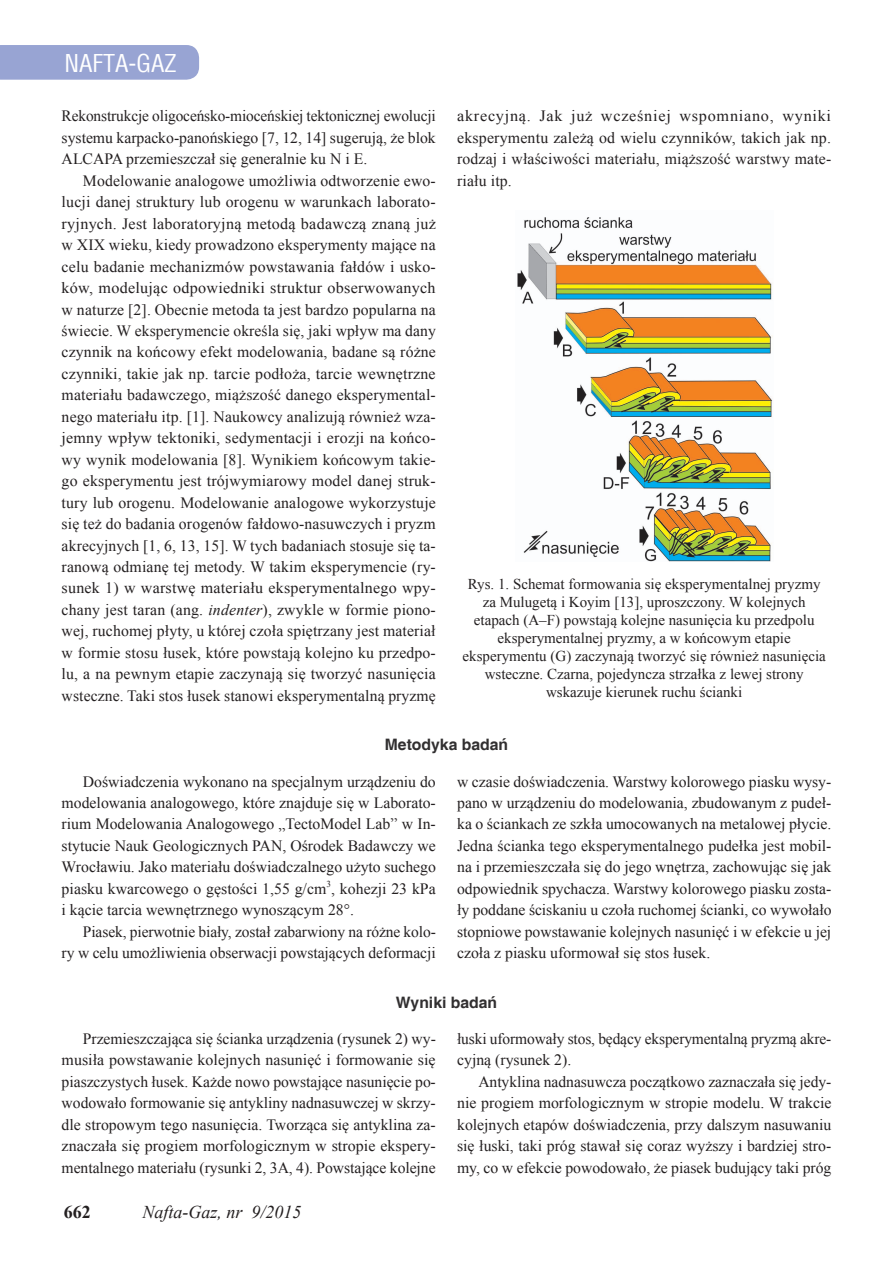
<style>
.page{position:relative;width:893px;height:1263px;background:#fff}
.page>*{position:absolute;margin:0;border:0;box-sizing:border-box;transform-origin:0 0}
.t1{font:24px "Switzerland Condensed";color:#fff}
.t2{font:italic 18px "Times New Roman";color:#231f20}
.t3{font:700 18px "Times New Roman";color:#231f20}
.t4{font:15.75px/21.5px "Times New Roman";color:#231f20;text-align:justify}
.t5{font:700 15.75px "Helvetica";color:#312f30}
.t6{font:15px/18px "Times New Roman";color:#231f20;text-align:center}
.s1{font-style:italic}
</style>
<div class="page">
<div style="left:0;top:45px;width:199px;height:35px;background:#98a4d3"></div>
<img style="left:517px;top:217px;width:256px;height:345px">
<h1 class="t1" style="left:64px;top:49px;width:114px">NAFTA-GAZ</h1>
<p class="t4" style="left:62px;top:105px;width:376px">Rekonstrukcje oligoceńsko-mioceńskiej tektonicznej ewolucji systemu karpacko-panońskiego [7, 12, 14] sugerują, że blok ALCAPA przemieszczał się generalnie ku N i E.</p>
<p class="t4" style="left:62px;top:170px;width:376px;text-indent:21px">Modelowanie analogowe umożliwia odtworzenie ewo&shy;lucji danej struktury lub orogenu w warunkach laborato&shy;ryjnych. Jest laboratoryjną metodą badawczą znaną już w XIX wieku, kiedy prowadzono eksperymenty mające na celu badanie mechanizmów powstawania fałdów i usko&shy;ków, modelując odpowiedniki struktur obserwowanych w naturze [2]. Obecnie metoda ta jest bardzo popularna na świecie. W eksperymencie określa się, jaki wpływ ma dany czynnik na końcowy efekt modelowania, badane są różne czynniki, takie jak np. tarcie podłoża, tarcie wewnętrzne materiału badawczego, miąższość danego eksperymental&shy;nego materiału itp. [1]. Naukowcy analizują również wza&shy;jemny wpływ tektoniki, sedymentacji i erozji na końco&shy;wy wynik modelowania [8]. Wynikiem końcowym takie&shy;go eksperymentu jest trójwymiarowy model danej struk&shy;tury lub orogenu. Modelowanie analogowe wykorzystuje się też do badania orogenów fałdowo-nasuwczych i pryzm akrecyjnych [1, 6, 13, 15]. W tych badaniach stosuje się ta&shy;ranową odmianę tej metody. W takim eksperymencie (ry&shy;sunek 1) w warstwę materiału eksperymentalnego wpy&shy;chany jest taran (ang. <span class="s1">indenter</span>), zwykle w formie piono&shy;wej, ruchomej płyty, u której czoła spiętrzany jest materiał w formie stosu łusek, które powstają kolejno ku przedpo&shy;lu, a na pewnym etapie zaczynają się tworzyć nasunięcia wsteczne. Taki stos łusek stanowi eksperymentalną pryzmę</p>
<p class="t4" style="left:457px;top:105px;width:376px">akrecyjną. Jak już wcześniej wspomniano, wyniki eksperymentu zależą od wielu czynników, takich jak np. rodzaj i właściwości materiału, miąższość warstwy mate&shy;riału itp.</p>
<p class="t6" style="left:463px;top:575px;width:365px">Rys. 1. Schemat formowania się eksperymentalnej pryzmy za Mulugetą i Koyim [13], uproszczony. W kolejnych etapach (A–F) powstają kolejne nasunięcia ku przedpolu eksperymentalnej pryzmy, a w końcowym etapie eksperymentu (G) zaczynają tworzyć się również nasunięcia wsteczne. Czarna, pojedyncza strzałka z lewej strony wskazuje kierunek ruchu ścianki</p>
<p class="t5" style="left:385px;top:735px;width:125px">Metodyka badań</p>
<p class="t4" style="left:62px;top:770px;width:376px;text-indent:21px">Doświadczenia wykonano na specjalnym urządzeniu do modelowania analogowego, które znajduje się w Laborato&shy;rium Modelowania Analogowego „TectoModel Lab” w In&shy;stytucie Nauk Geologicznych PAN, Ośrodek Badawczy we Wrocławiu. Jako materiału doświadczalnego użyto suchego piasku kwarcowego o gęstości 1,55 g/cm<sup>3</sup>, kohezji 23 kPa i kącie tarcia wewnętrznego wynoszącym 28°.</p>
<p class="t4" style="left:62px;top:920px;width:376px;text-align:right">Piasek, pierwotnie biały, został zabarwiony na różne kolo-<br>ry w celu umożliwienia obserwacji powstających deformacji</p>
<p class="t4" style="left:457px;top:770px;width:376px">w czasie doświadczenia. Warstwy kolorowego piasku wysy&shy;pano w urządzeniu do modelowania, zbudowanym z pudeł&shy;ka o ściankach ze szkła umocowanych na metalowej płycie.<br>Jedna ścianka tego eksperymentalnego pudełka jest mobil&shy;na i przemieszczała się do jego wnętrza, zachowując się jak odpowiednik spychacza. Warstwy kolorowego piasku zosta&shy;ły poddane ściskaniu u czoła ruchomej ścianki, co wywołało stopniowe powstawanie kolejnych nasunięć i w efekcie u jej czoła z piasku uformował się stos łusek.</p>
<p class="t5" style="left:396px;top:992px;width:103px">Wyniki badań</p>
<p class="t4" style="left:62px;top:1028px;width:376px;text-indent:21px">Przemieszczająca się ścianka urządzenia (rysunek 2) wy&shy;musiła powstawanie kolejnych nasunięć i formowanie się piaszczystych łusek. Każde nowo powstające nasunięcie po&shy;wodowało formowanie się antykliny nadnasuwczej w skrzy&shy;dle stropowym tego nasunięcia. Tworząca się antyklina za&shy;znaczała się progiem morfologicznym w stropie ekspery&shy;mentalnego materiału (rysunki 2, 3A, 4). Powstające kolejne</p>
<p class="t4" style="left:457px;top:1028px;width:376px">łuski uformowały stos, będący eksperymentalną pryzmą akre&shy;cyjną (rysunek 2).</p>
<p class="t4" style="left:457px;top:1070px;width:376px;text-indent:21px">Antyklina nadnasuwcza początkowo zaznaczała się jedy&shy;nie progiem morfologicznym w stropie modelu. W trakcie kolejnych etapów doświadczenia, przy dalszym nasuwaniu się łuski, taki próg stawał się coraz wyższy i bardziej stro&shy;my, co w efekcie powodowało, że piasek budujący taki próg</p>
<p class="t3" style="left:64px;top:1199px;width:28px">662</p>
<p class="t2" style="left:142px;top:1200px;width:161px">Nafta-Gaz, nr 9/2015</p>
</div>
